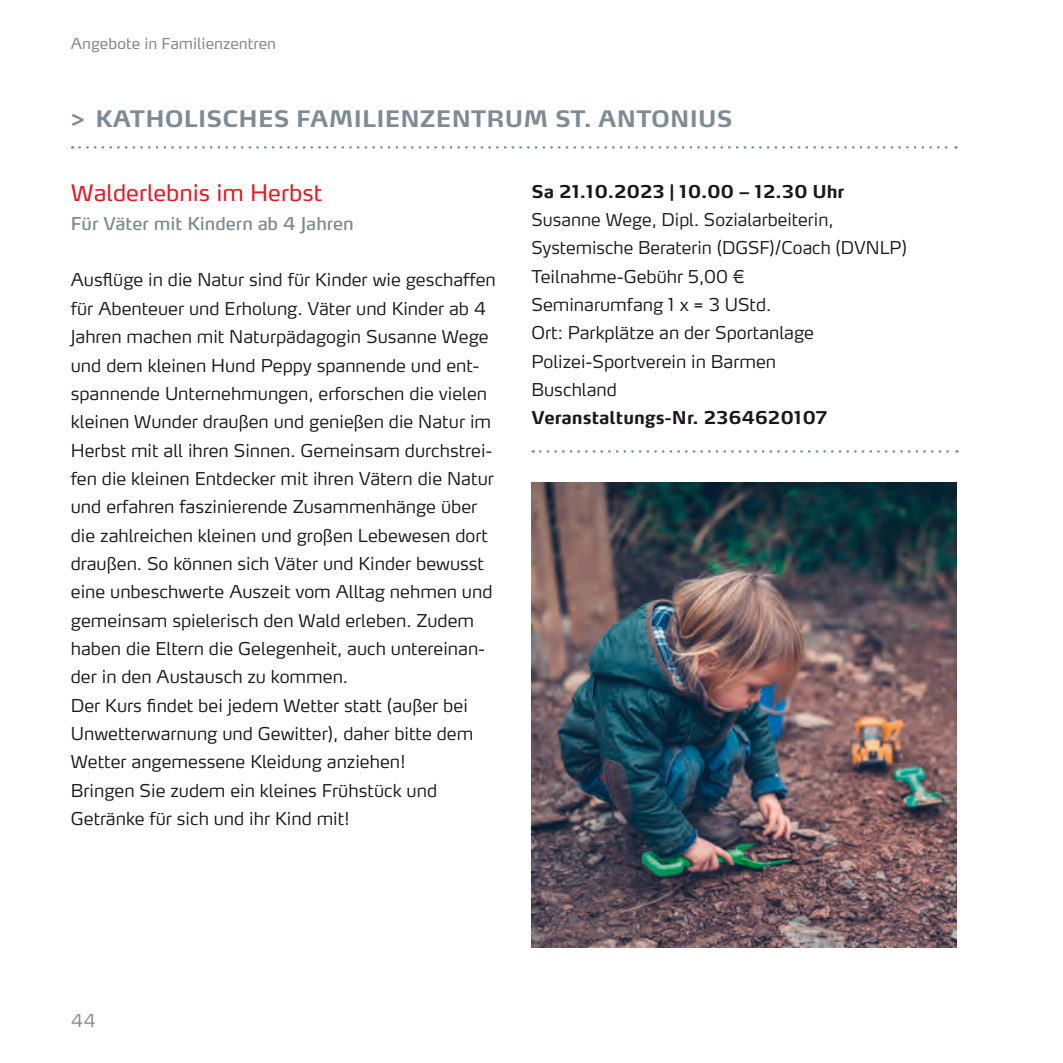
<style>
.page{position:relative;width:1063px;height:1063px;background:#fff}
.page>*{position:absolute;margin:0;border:0;box-sizing:border-box;transform-origin:0 0}
.t1{font:700 22.5px "Max OT";letter-spacing:.01em;color:#7f8a93}
.t2{font:22.5px "Max OT";color:#e01d26}
.t3{font:300 17.5px/28.2px "Max OT";color:#1a171c}
.t4{font:700 17.5px "Max OT";color:#1a171c}
.t5{font:17.5px "Max OT";color:#7f8a93}
.t6{font:300 17.5px "Max OT";color:#87888a}
.t7{font:15px "Max OT";color:#87888a}
</style>
<div class="page">
<svg style="left:80px;top:146px;width:876px;height:3px"></svg>
<svg style="left:540px;top:450px;width:418px;height:3px"></svg>
<img style="left:531px;top:483px;width:426px;height:464px">
<p class="t7" style="left:71px;top:33px;width:207px">Angebote in Familienzentren</p>
<p class="t1" style="left:71px;top:104px;width:663px">&gt; KATHOLISCHES FAMILIENZENTRUM ST. ANTONIUS</p>
<p class="t2" style="left:71px;top:178px;width:253px">Walderlebnis im Herbst</p>
<p class="t5" style="left:71px;top:212px;width:284px">Für Väter mit Kindern ab 4 Jahren</p>
<p class="t3" style="left:71px;top:266px;width:426px">Ausflüge in die Natur sind für Kinder wie geschaffen für Abenteuer und Erholung. Väter und Kinder ab 4<br>Jahren machen mit Naturpädagogin Susanne Wege und dem kleinen Hund Peppy spannende und ent&shy;spannende Unternehmungen, erforschen die vielen kleinen Wunder draußen und genießen die Natur im Herbst mit all ihren Sinnen. Gemeinsam durchstrei&shy;fen die kleinen Entdecker mit ihren Vätern die Natur und erfahren faszinierende Zusammenhänge über die zahlreichen kleinen und großen Lebewesen dort draußen. So können sich Väter und Kinder bewusst eine unbeschwerte Auszeit vom Alltag nehmen und gemeinsam spielerisch den Wald erleben. Zudem haben die Eltern die Gelegenheit, auch untereinan&shy;der in den Austausch zu kommen.<br>Der Kurs findet bei jedem Wetter statt (außer bei Unwetterwarnung und Gewitter), daher bitte dem Wetter angemessene Kleidung anziehen!<br>Bringen Sie zudem ein kleines Frühstück und Getränke für sich und ihr Kind mit!</p>
<p class="t4" style="left:531px;top:180px;width:314px">Sa 21.10.2023 | 10.00 – 12.30 Uhr</p>
<p class="t3" style="left:531px;top:205px;width:377px">Susanne Wege, Dipl. Sozialarbeiterin,<br>Systemische Beraterin (DGSF)/Coach (DVNLP)<br>Teilnahme-Gebühr 5,00 €<br>Seminarumfang 1 x = 3 UStd.<br>Ort: Parkplätze an der Sportanlage<br>Polizei-Sportverein in Barmen<br>Buschland</p>
<p class="t4" style="left:531px;top:406px;width:297px">Veranstaltungs-Nr. 2364620107</p>
<p class="t6" style="left:71px;top:1009px;width:26px">44</p>
</div>
